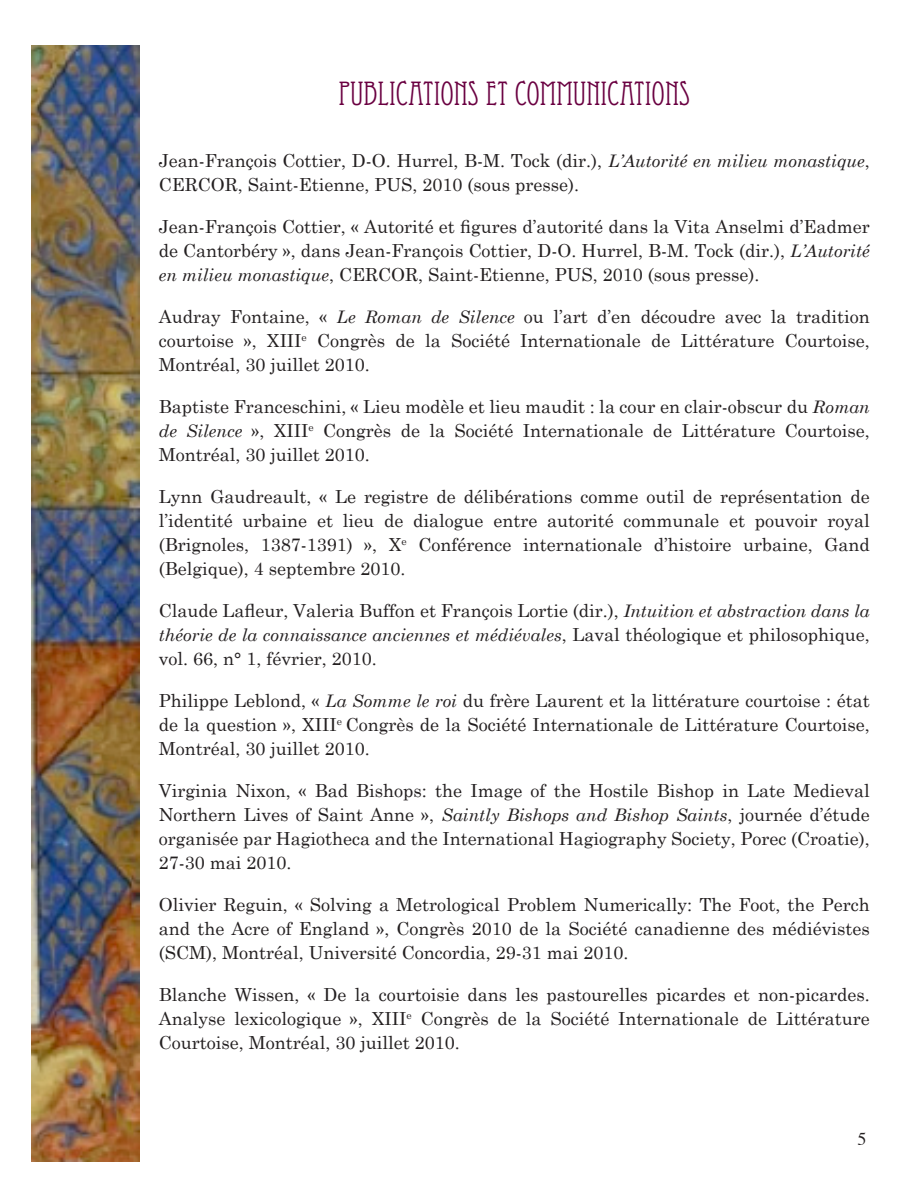
<style>
.page{position:relative;width:918px;height:1188px;background:#fff}
.page>*{position:absolute;margin:0;border:0;box-sizing:border-box;transform-origin:0 0}
.t1{font:33px "Eccentric Std";color:#6a0041}
.t2{font:18px/24px "Century Schoolbook";color:#231f20;text-align:justify}
.t3{font:18px "Times";color:#231f20}
.t4{font:italic 17.25px "Century Schoolbook";color:#231f20}
.s1{font-style:italic;font-size:17.25px}
.s2{font-style:normal;font-size:18px}
</style>
<div class="page">
<img style="left:31px;top:46px;width:109px;height:1115px">
<p class="t1" style="left:338px;top:75px;width:353px">PUBLICATIONS ET COMMUNICATIONS</p>
<p class="t2" style="left:159px;top:148px;width:713px">Jean-François Cottier, D-O. Hurrel, B-M. Tock (dir.), <span class="s1">L’Autorité en milieu monastique</span>,<br>CERCOR, Saint-Etienne, PUS, 2010 (sous presse).</p>
<p class="t2" style="left:159px;top:214px;width:713px">Jean-François Cottier, « Autorité et figures d’autorité dans la Vita Anselmi d’Eadmer de Cantorbéry », dans Jean-François Cottier, D-O. Hurrel, B-M. Tock (dir.), <span class="s1">L’Autorité en milieu monastique</span>, CERCOR, Saint-Etienne, PUS, 2010 (sous presse).</p>
<p class="t2" style="left:159px;top:304px;width:713px">Audray Fontaine, « <span class="s1">Le Roman de Silence</span> ou l’art d’en découdre avec la tradition courtoise », XIII<sup>e</sup> Congrès de la Société Internationale de Littérature Courtoise, Montréal, 30 juillet 2010.</p>
<p class="t2" style="left:159px;top:394px;width:712px">Baptiste Franceschini, « Lieu modèle et lieu maudit : la cour en clair-obscur du <span class="s1">Roman de Silence</span> », XIII<sup>e</sup> Congrès de la Société Internationale de Littérature Courtoise, Montréal, 30 juillet 2010.</p>
<p class="t2" style="left:159px;top:484px;width:712px">Lynn Gaudreault, « Le registre de délibérations comme outil de représentation de l’identité urbaine et lieu de dialogue entre autorité communale et pouvoir royal (Brignoles, 1387-1391) », X<sup>e</sup> Conférence internationale d’histoire urbaine, Gand (Belgique), 4 septembre 2010.</p>
<p class="t2" style="left:159px;top:598px;width:712px">Claude Lafleur, Valeria Buffon et François Lortie (dir.), <span class="s1">Intuition et abstraction dans la</span></p>
<p class="t4" style="left:159px;top:624px;width:713px">théorie de la connaissance anciennes et médiévales<span class="s2">, Laval théologique et philosophique,</span></p>
<p class="t2" style="left:159px;top:646px;width:219px">vol. 66, n° 1, février, 2010.</p>
<p class="t2" style="left:159px;top:688px;width:712px">Philippe Leblond, « <span class="s1">La Somme le roi</span> du frère Laurent et la littérature courtoise : état de la question », XIII<sup>e</sup> Congrès de la Société Internationale de Littérature Courtoise, Montréal, 30 juillet 2010.</p>
<p class="t2" style="left:159px;top:778px;width:712px">Virginia Nixon, « Bad Bishops: the Image of the Hostile Bishop in Late Medieval Northern Lives of Saint Anne », <span class="s1">Saintly Bishops and Bishop Saints</span>, journée d’étude organisée par Hagiotheca and the International Hagiography Society, Porec (Croatie), 27-30 mai 2010.</p>
<p class="t2" style="left:159px;top:892px;width:712px">Olivier Reguin, « Solving a Metrological Problem Numerically: The Foot, the Perch and the Acre of England », Congrès 2010 de la Société canadienne des médiévistes (SCM), Montréal, Université Concordia, 29-31 mai 2010.</p>
<p class="t2" style="left:159px;top:982px;width:713px">Blanche Wissen, « De la courtoisie dans les pastourelles picardes et non-picardes.<br>Analyse lexicologique », XIII<sup>e</sup> Congrès de la Société Internationale de Littérature Courtoise, Montréal, 30 juillet 2010.</p>
<p class="t3" style="left:858px;top:1122px;width:10px">5</p>
</div>
